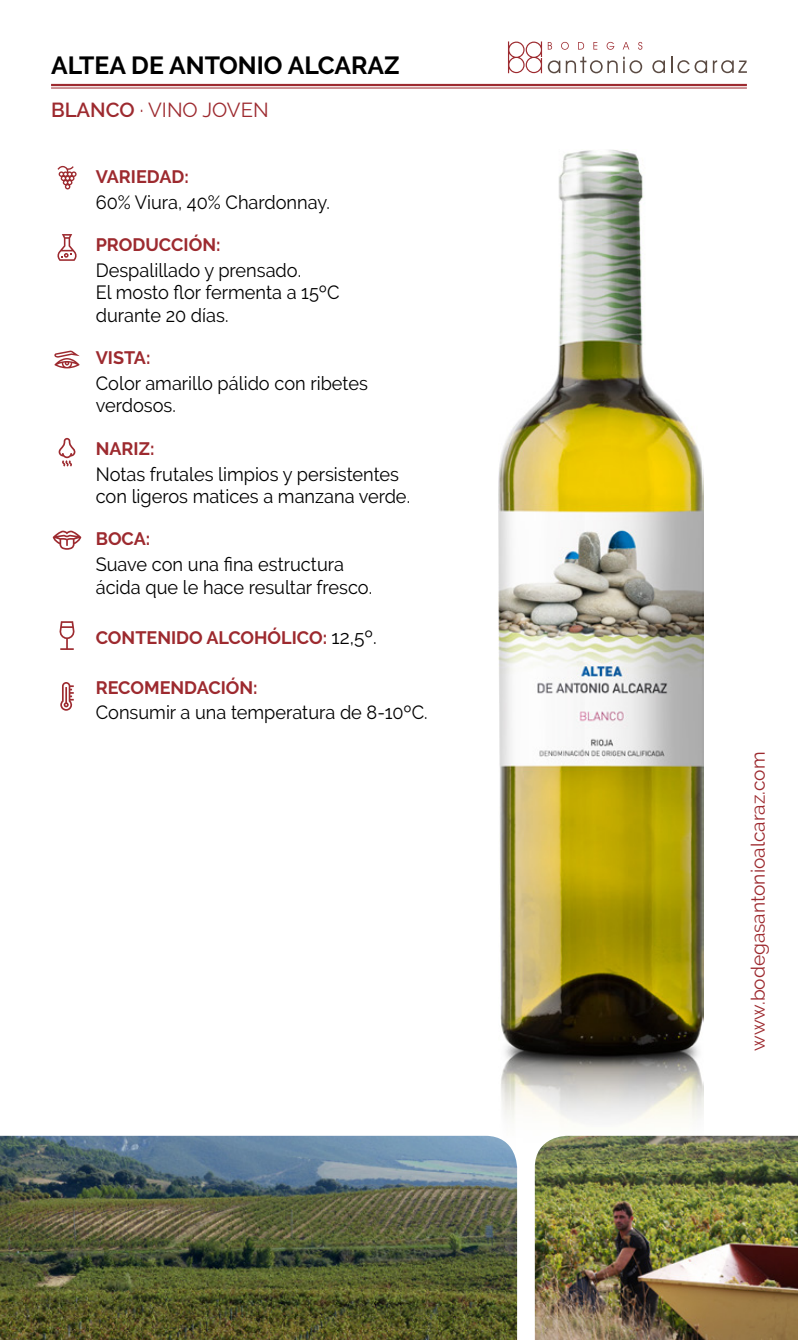
<style>
.page{position:relative;width:798px;height:1340px;background:#fff}
.page>*{position:absolute;margin:0;border:0;box-sizing:border-box;transform-origin:0 0}
.t1{font:700 24.75px "Raleway";color:#000}
.t2{font:20.25px "Raleway";color:#9d2a2f}
.t3{font:19.12px/22.5px "Raleway";color:#000;scale:.95 1}
.t4{font:19.12px "Raleway";color:#9d2a2f}
.t5{font:700 18px "Raleway";color:#9d2a2f}
.s1{font-weight:600}
.s2{font-weight:400;font-size:19.12px;color:#000}
</style>
<div class="page">
<img style="left:498px;top:150px;width:205px;height:1018px">
<img style="left:534px;top:1135px;width:263px;height:204px">
<img style="left:0;top:1135px;width:517px;height:204px">
<svg style="left:508px;top:41px;width:134px;height:32px"></svg>
<svg style="left:652px;top:60px;width:12px;height:13px"></svg>
<svg style="left:671px;top:57px;width:35px;height:16px"></svg>
<svg style="left:712px;top:60px;width:34px;height:13px"></svg>
<svg style="left:57px;top:166px;width:20px;height:23px"></svg>
<svg style="left:57px;top:234px;width:20px;height:27px"></svg>
<svg style="left:54px;top:350px;width:26px;height:18px"></svg>
<svg style="left:58px;top:438px;width:18px;height:28px"></svg>
<svg style="left:53px;top:530px;width:28px;height:20px"></svg>
<svg style="left:59px;top:621px;width:16px;height:29px"></svg>
<svg style="left:60px;top:682px;width:14px;height:28px"></svg>
<hr style="left:51px;top:84px;width:695px;height:2px;background:#9d2a2f">
<hr style="left:51px;top:88px;width:695px;height:1px;background:#9d2a2f">
<p class="t1" style="left:51px;top:51px;width:350px">ALTEA DE ANTONIO ALCARAZ</p>
<p class="t2" style="left:51px;top:98px;width:219px"><span class="s1">BLANCO</span> · VINO JOVEN</p>
<p class="t5" style="left:96px;top:166px;width:94px">VARIEDAD:</p>
<p class="t3" style="left:96px;top:190px;width:248px">60% Viura, 40% Chardonnay.</p>
<p class="t5" style="left:96px;top:234px;width:126px">PRODUCCIÓN:</p>
<p class="t3" style="left:96px;top:259px;width:258px">Despalillado y prensado.<br>El mosto flor fermenta a 15ºC durante 20 días.</p>
<p class="t5" style="left:96px;top:347px;width:56px">VISTA:</p>
<p class="t3" style="left:96px;top:372px;width:288px">Color amarillo pálido con ribetes verdosos.</p>
<p class="t5" style="left:96px;top:438px;width:60px">NARIZ:</p>
<p class="t3" style="left:96px;top:462px;width:332px">Notas frutales limpios y persistentes con ligeros matices a manzana verde.</p>
<p class="t5" style="left:96px;top:529px;width:56px">BOCA:</p>
<p class="t3" style="left:96px;top:553px;width:292px">Suave con una fina estructura ácida que le hace resultar fresco.</p>
<p class="t5" style="left:96px;top:627px;width:282px">CONTENIDO ALCOHÓLICO: <span class="s2">12,5º.</span></p>
<p class="t5" style="left:96px;top:677px;width:163px">RECOMENDACIÓN:</p>
<p class="t3" style="left:96px;top:701px;width:351px">Consumir a una temperatura de 8-10ºC.</p>
<p class="t4" style="left:746px;top:1050px;width:300px;rotate:-90deg">www.bodegasantonioalcaraz.com</p>
</div>
